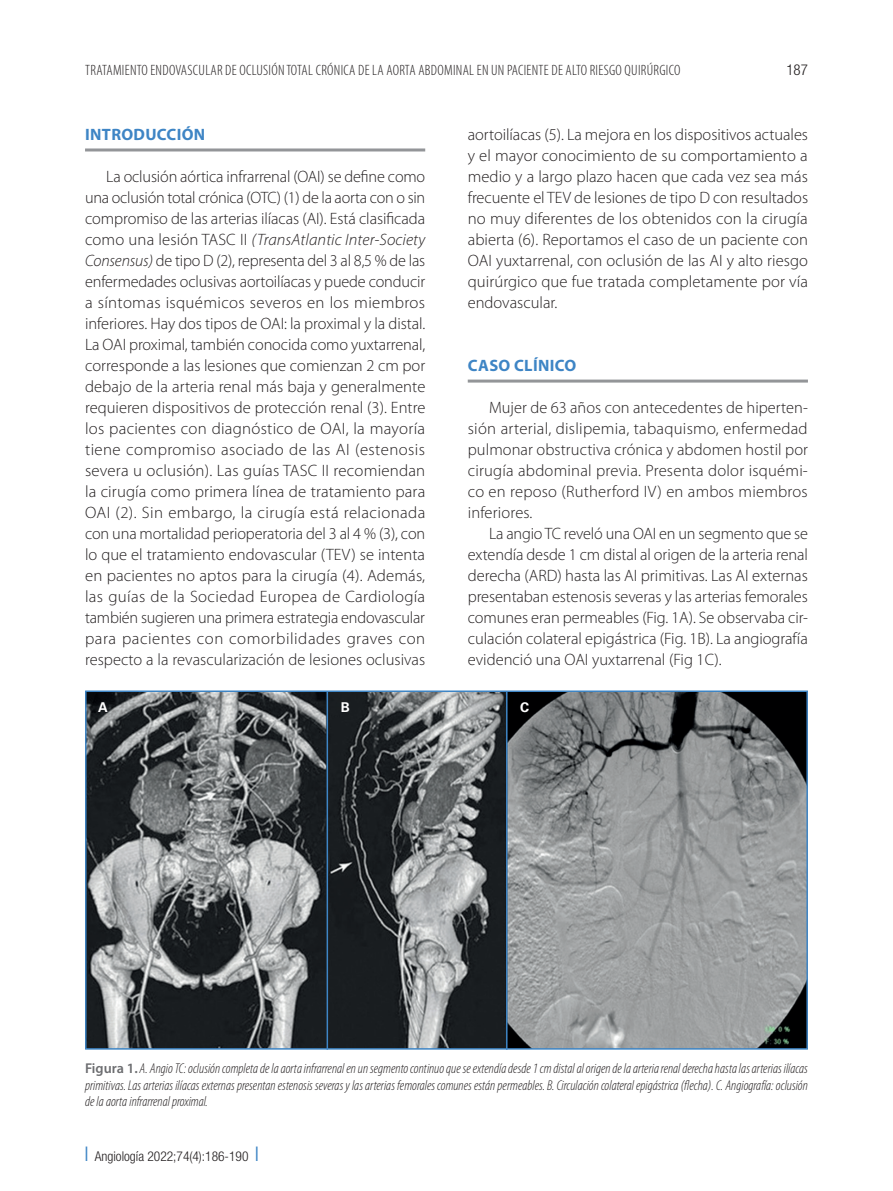
<style>
.page{position:relative;width:893px;height:1191px;background:#fff}
.page>*{position:absolute;margin:0;border:0;box-sizing:border-box;transform-origin:0 0}
.Texto_Base{font:300 16.5px/21px "Myriad Pro";letter-spacing:.005em;color:#231f20;text-align:justify}
.Ladillo_1{font:700 16.5px "Myriad Pro";letter-spacing:.02em;color:#3e85c5}
.t1{font:300 condensed 15px "Myriad Pro";letter-spacing:.02em;color:#231f20}
.t2{font:300 condensed 15px "Helvetica Neue LT Std";color:#231f20}
.Pie_figura{font:italic 300 condensed 14.25px/16.5px "Myriad Pro";color:#231f20;text-align:justify}
.t3{font:300 condensed 13.5px "Helvetica Neue LT Std";color:#231f20}
.t4{font:700 13.5px "Univers LT Std";color:#fff}
.s1{font-style:italic}
.s2{font-weight:600;font-style:normal;font-stretch:normal;color:#6c6d70}
.s3{color:#3e85c5}
</style>
<div class="page">
<hr style="left:85px;top:148px;width:340px;height:3px;background:#939598">
<hr style="left:468px;top:379px;width:340px;height:3px;background:#939598">
<img style="left:88px;top:693px;width:717px;height:353px">
<div style="left:85px;top:690px;width:723px;height:359px;border:2px solid #3e85c5"></div>
<hr style="left:327px;top:691px;width:1px;height:358px;background:#3e85c5">
<hr style="left:506px;top:691px;width:1px;height:358px;background:#3e85c5">
<p class="t1" style="left:85px;top:61px;width:597px">TRATAMIENTO ENDOVASCULAR DE OCLUSIÓN TOTAL CRÓNICA DE LA AORTA ABDOMINAL EN UN PACIENTE DE ALTO RIESGO QUIRÚRGICO</p>
<p class="t2" style="left:786px;top:61px;width:23px">187</p>
<p class="Ladillo_1" style="left:85px;top:124px;width:122px">INTRODUCCIÓN</p>
<p class="Texto_Base" style="left:85px;top:166px;width:342px;text-indent:21px">La oclusión aórtica infrarrenal (OAI) se define como una oclusión total crónica (OTC) (1) de la aorta con o sin compromiso de las arterias ilíacas (AI). Está clasificada como una lesión TASC II <span class="s1">(TransAtlantic Inter-Society Consensus)</span> de tipo D (2), representa del 3 al 8,5 % de las enfermedades oclusivas aortoilíacas y puede conducir a síntomas isquémicos severos en los miembros inferiores. Hay dos tipos de OAI: la proximal y la distal.<br>La OAI proximal, también conocida como yuxtarrenal, corresponde a las lesiones que comienzan 2 cm por debajo de la arteria renal más baja y generalmente requieren dispositivos de protección renal (3). Entre los pacientes con diagnóstico de OAI, la mayoría tiene compromiso asociado de las AI (estenosis severa u oclusión). Las guías TASC II recomiendan la cirugía como primera línea de tratamiento para OAI (2). Sin embargo, la cirugía está relacionada con una mortalidad perioperatoria del 3 al 4 % (3), con lo que el tratamiento endovascular (TEV) se intenta en pacientes no aptos para la cirugía (4). Además, las guías de la Sociedad Europea de Cardiología también sugieren una primera estrategia endovascular para pacientes con comorbilidades graves con respecto a la revascularización de lesiones oclusivas</p>
<p class="Texto_Base" style="left:468px;top:124px;width:342px">aortoilíacas (5). La mejora en los dispositivos actuales y el mayor conocimiento de su comportamiento a medio y a largo plazo hacen que cada vez sea más frecuente el TEV de lesiones de tipo D con resultados no muy diferentes de los obtenidos con la cirugía abierta (6). Reportamos el caso de un paciente con OAI yuxtarrenal, con oclusión de las AI y alto riesgo quirúrgico que fue tratada completamente por vía endovascular.</p>
<p class="Ladillo_1" style="left:468px;top:355px;width:110px">CASO CLÍNICO</p>
<p class="Texto_Base" style="left:468px;top:397px;width:342px;text-indent:21px">Mujer de 63 años con antecedentes de hiperten&shy;sión arterial, dislipemia, tabaquismo, enfermedad pulmonar obstructiva crónica y abdomen hostil por cirugía abdominal previa. Presenta dolor isquémi&shy;co en reposo (Rutherford IV) en ambos miembros inferiores.</p>
<p class="Texto_Base" style="left:468px;top:523px;width:342px;text-indent:21px">La angio TC reveló una OAI en un segmento que se extendía desde 1 cm distal al origen de la arteria renal derecha (ARD) hasta las AI primitivas. Las AI externas presentaban estenosis severas y las arterias femorales comunes eran permeables (Fig. 1A). Se observaba cir&shy;culación colateral epigástrica (Fig. 1B). La angiografía evidenció una OAI yuxtarrenal (Fig 1C).</p>
<p class="t4" style="left:98px;top:699px;width:11px">A</p>
<p class="t4" style="left:341px;top:699px;width:11px">B</p>
<p class="t4" style="left:520px;top:699px;width:11px">C</p>
<p class="Pie_figura" style="left:85px;top:1060px;width:724px"><span class="s2">Figura 1.</span> A. Angio TC: oclusión completa de la aorta infrarrenal en un segmento continuo que se extendía desde 1 cm distal al origen de la arteria renal derecha hasta las arterias ilíacas primitivas. Las arterias ilíacas externas presentan estenosis severas y las arterias femorales comunes están permeables. B. Circulación colateral epigástrica (flecha). C. Angiografía: oclusión de la aorta infrarrenal proximal.</p>
<p class="t3" style="left:85px;top:1148px;width:175px"><span class="s3">❘</span> Angiología 2022;74(4):186-190 <span class="s3">❘</span></p>
</div>
